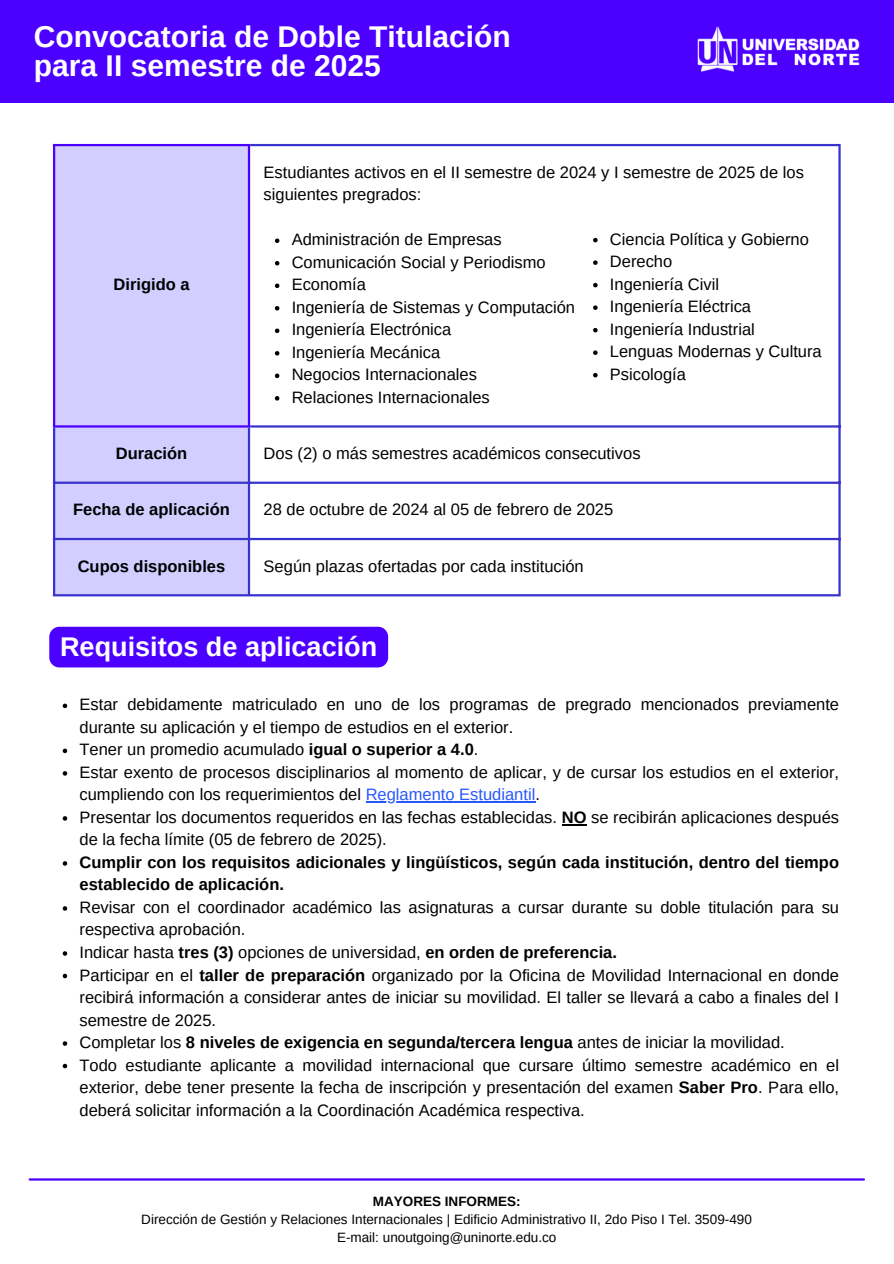
<style>
.page{position:relative;width:894px;height:1264px;background:#fff}
.page>*{position:absolute;margin:0;border:0;box-sizing:border-box;transform-origin:0 0}
.t1{font:700 30px/29.2px "Arimo";color:#fff}
.t2{font:700 27px "Arimo";color:#fff}
.t3{font:16.5px/22.5px "Arimo";color:#000}
.t4{font:700 16.5px/22.5px "Arimo";color:#000}
.t5{font:13.5px "Arimo";color:#000}
.t6{font:700 13.5px "Arimo";color:#000}
.s1{font-weight:700}
.s2{color:#2757ff}
.s3{font-weight:400}
</style>
<div class="page">
<div style="left:0;top:0;width:893px;height:102px;background:#4c00ff"></div>
<img style="left:697px;top:26px;width:163px;height:46px">
<hr style="left:30px;top:1178px;width:833px;height:2px;background:#4c00ff">
<div style="left:55px;top:146px;width:193px;height:448px;background:#d2ceff"></div>
<svg style="left:275px;top:238px;width:4px;height:5px"></svg>
<svg style="left:275px;top:261px;width:4px;height:4px"></svg>
<svg style="left:275px;top:283px;width:4px;height:5px"></svg>
<svg style="left:275px;top:306px;width:4px;height:4px"></svg>
<svg style="left:275px;top:328px;width:4px;height:5px"></svg>
<svg style="left:275px;top:351px;width:4px;height:4px"></svg>
<svg style="left:275px;top:373px;width:4px;height:5px"></svg>
<svg style="left:275px;top:396px;width:4px;height:4px"></svg>
<hr style="left:53px;top:146px;width:2px;height:279px;background:#4c00ff">
<hr style="left:248px;top:146px;width:2px;height:279px;background:#4c00ff">
<hr style="left:53px;top:144px;width:197px;height:2px;background:#4c00ff">
<hr style="left:53px;top:425px;width:197px;height:2px;background:#4c00ff">
<hr style="left:53px;top:427px;width:2px;height:167px;background:#3a32cf">
<hr style="left:248px;top:427px;width:2px;height:167px;background:#3a32cf">
<hr style="left:838px;top:146px;width:2px;height:448px;background:#3a32cf">
<hr style="left:250px;top:144px;width:590px;height:2px;background:#3a32cf">
<hr style="left:250px;top:425px;width:590px;height:2px;background:#3a32cf">
<hr style="left:53px;top:481px;width:787px;height:3px;background:#3a32cf">
<hr style="left:53px;top:538px;width:787px;height:2px;background:#3a32cf">
<hr style="left:53px;top:594px;width:787px;height:2px;background:#3a32cf">
<svg style="left:63px;top:703px;width:4px;height:5px"></svg>
<svg style="left:63px;top:748px;width:4px;height:5px"></svg>
<svg style="left:63px;top:771px;width:4px;height:4px"></svg>
<hr style="left:365px;top:801px;width:170px;height:1px;background:#2757ff">
<svg style="left:63px;top:816px;width:4px;height:4px"></svg>
<svg style="left:562px;top:824px;width:24px;height:1px"></svg>
<svg style="left:63px;top:861px;width:4px;height:4px"></svg>
<svg style="left:63px;top:906px;width:4px;height:4px"></svg>
<svg style="left:63px;top:951px;width:4px;height:4px"></svg>
<svg style="left:63px;top:973px;width:4px;height:5px"></svg>
<svg style="left:63px;top:1041px;width:4px;height:4px"></svg>
<svg style="left:63px;top:1063px;width:4px;height:5px"></svg>
<div style="left:49px;top:626px;width:339px;height:41px;background:#4c00ff"></div>
<svg style="left:593px;top:238px;width:4px;height:4px"></svg>
<svg style="left:593px;top:260px;width:4px;height:5px"></svg>
<svg style="left:593px;top:283px;width:4px;height:4px"></svg>
<svg style="left:593px;top:305px;width:4px;height:5px"></svg>
<svg style="left:593px;top:328px;width:4px;height:4px"></svg>
<svg style="left:593px;top:350px;width:4px;height:5px"></svg>
<svg style="left:593px;top:373px;width:4px;height:4px"></svg>
<p class="t1" style="left:34px;top:22px;width:478px">Convocatoria de Doble Titulación para II semestre de 2025</p>
<h1 class="t4" style="left:113px;top:273px;width:78px">Dirigido a</h1>
<p class="t3" style="left:263px;top:161px;width:541px">Estudiantes activos en el II semestre de 2024 y I semestre de 2025 de los siguientes pregrados:</p>
<p class="t3" style="left:291px;top:228px;width:211px">Administración de Empresas</p>
<p class="t3" style="left:291px;top:251px;width:255px">Comunicación Social y Periodismo</p>
<p class="t3" style="left:291px;top:273px;width:76px">Economía</p>
<p class="t3" style="left:291px;top:296px;width:285px">Ingeniería de Sistemas y Computación</p>
<p class="t3" style="left:291px;top:318px;width:161px">Ingeniería Electrónica</p>
<p class="t3" style="left:291px;top:341px;width:150px">Ingeniería Mecánica</p>
<p class="t3" style="left:291px;top:363px;width:187px">Negocios Internacionales</p>
<p class="t3" style="left:291px;top:386px;width:199px">Relaciones Internacionales</p>
<p class="t3" style="left:609px;top:228px;width:200px">Ciencia Política y Gobierno</p>
<p class="t3" style="left:609px;top:250px;width:64px">Derecho</p>
<p class="t3" style="left:609px;top:273px;width:111px">Ingeniería Civil</p>
<p class="t3" style="left:609px;top:295px;width:143px">Ingeniería Eléctrica</p>
<p class="t3" style="left:609px;top:318px;width:146px">Ingeniería Industrial</p>
<p class="t3" style="left:609px;top:340px;width:213px">Lenguas Modernas y Cultura</p>
<p class="t3" style="left:609px;top:363px;width:78px">Psicología</p>
<p class="t4" style="left:116px;top:442px;width:73px">Duración</p>
<p class="t3" style="left:263px;top:442px;width:378px">Dos (2) o más semestres académicos consecutivos</p>
<p class="t4" style="left:73px;top:498px;width:158px">Fecha de aplicación</p>
<p class="t3" style="left:263px;top:498px;width:351px">28 de octubre de 2024 al 05 de febrero de 2025</p>
<p class="t4" style="left:78px;top:554px;width:149px">Cupos disponibles</p>
<p class="t3" style="left:263px;top:554px;width:321px">Según plazas ofertadas por cada institución</p>
<p class="t2" style="left:60px;top:631px;width:318px">Requisitos de aplicación</p>
<p class="t3" style="left:79px;top:693px;width:760px">Estar debidamente matriculado en uno de los programas de pregrado mencionados previamente durante su aplicación y el tiempo de estudios en el exterior.</p>
<p class="t3" style="left:79px;top:738px;width:400px">Tener un promedio acumulado <span class="s1">igual o superior a 4.0</span>.</p>
<p class="t3" style="left:79px;top:761px;width:760px">Estar exento de procesos disciplinarios al momento de aplicar, y de cursar los estudios en el exterior, cumpliendo con los requerimientos del <span class="s2">Reglamento Estudiantil</span>.</p>
<p class="t3" style="left:79px;top:806px;width:760px">Presentar los documentos requeridos en las fechas establecidas. <span class="s1">NO</span> se recibirán aplicaciones después</p>
<p class="t4" style="left:79px;top:828px;width:760px"><span class="s3">de la fecha límite (05 de febrero de 2025).<br></span>Cumplir con los requisitos adicionales y lingüísticos, según cada institución, dentro del tiempo establecido de aplicación.</p>
<p class="t3" style="left:79px;top:896px;width:760px">Revisar con el coordinador académico las asignaturas a cursar durante su doble titulación para su respectiva aprobación.</p>
<h1 class="t3" style="left:79px;top:941px;width:539px">Indicar hasta <span class="s1">tres (3)</span> opciones de universidad, <span class="s1">en orden de preferencia.</span></h1>
<p class="t3" style="left:79px;top:963px;width:760px;text-align:justify">Participar en el <span class="s1">taller de preparación</span> organizado por la Oficina de Movilidad Internacional en donde recibirá información a considerar antes de iniciar su movilidad. El taller se llevará a cabo a finales del I semestre de 2025.</p>
<p class="t4" style="left:79px;top:1031px;width:706px"><span class="s3">Completar los</span> 8 niveles de exigencia en segunda/tercera lengua <span class="s3">antes de iniciar la movilidad.</span></p>
<p class="t3" style="left:79px;top:1053px;width:760px;text-align:justify">Todo estudiante aplicante a movilidad internacional que cursare último semestre académico en el exterior, debe tener presente la fecha de inscripción y presentación del examen <span class="s1">Saber Pro</span>. Para ello, deberá solicitar información a la Coordinación Académica respectiva.</p>
<p class="t6" style="left:373px;top:1193px;width:149px">MAYORES INFORMES:</p>
<p class="t5" style="left:141px;top:1211px;width:612px">Dirección de Gestión y Relaciones Internacionales | Edificio Administrativo II, 2do Piso I Tel. 3509-490</p>
<p class="t5" style="left:337px;top:1229px;width:221px">E-mail: unoutgoing@uninorte.edu.co</p>
</div>
